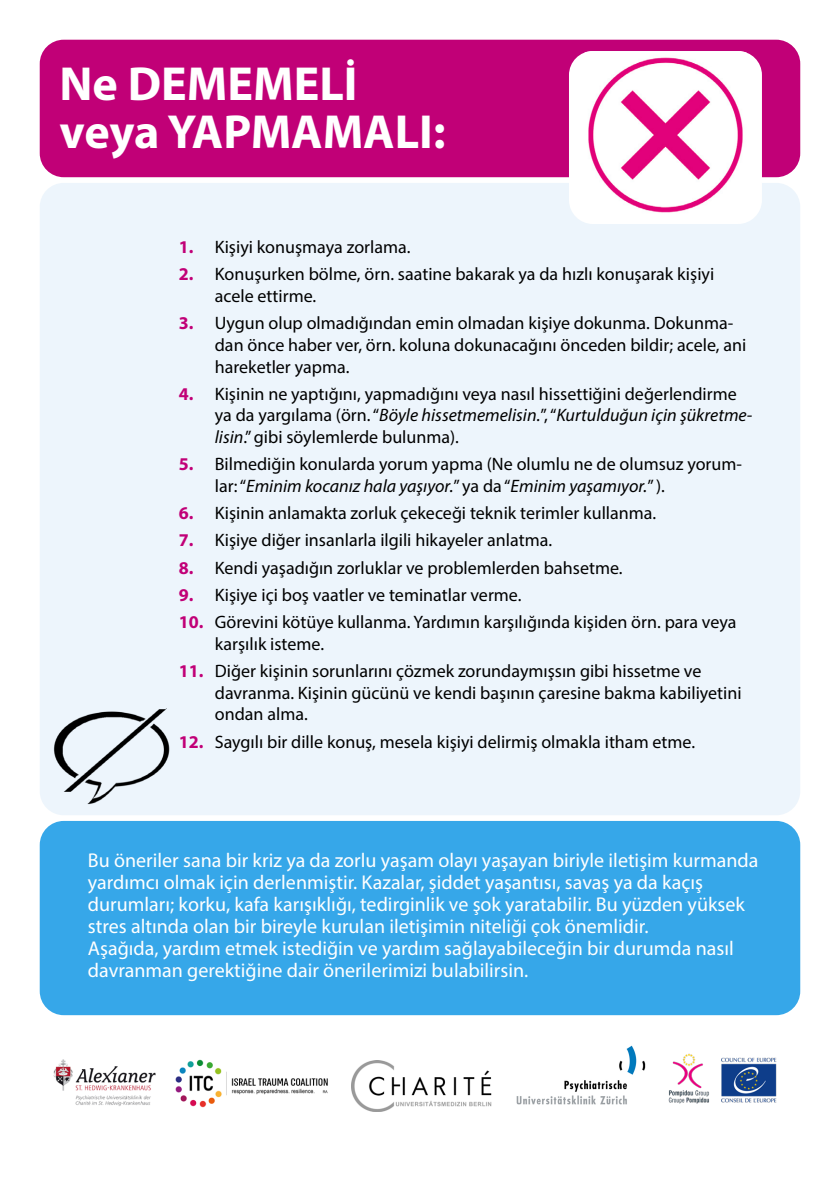
<style>
.page{position:relative;width:840px;height:1191px;background:#fff}
.page>*{position:absolute;margin:0;border:0;box-sizing:border-box;transform-origin:0 0}
.t1{font:700 48px/48px "Myriad Pro";color:#fff}
.t2{font:20px/22px "Myriad Pro";color:#fff}
.t3{font:18px/21.6px "Myriad Pro";color:#000}
.s1{font-weight:700;color:#c10077}
.s2{font-style:italic}
</style>
<div class="page">
<div style="left:40px;top:183px;width:759px;height:632px;background:#edf5fc;border-radius:24px"></div>
<div style="left:40px;top:40px;width:759px;height:137px;background:#c10077;border-radius:24px"></div>
<div style="left:568px;top:51px;width:193px;height:173px;background:#fff;border-radius:24px"></div>
<img style="left:584px;top:51px;width:162px;height:162px">
<div style="left:40px;top:821px;width:759px;height:194px;background:#36a7e9;border-radius:24px"></div>
<img style="left:45px;top:708px;width:132px;height:113px">
<img style="left:53px;top:1059px;width:103px;height:47px">
<img style="left:668px;top:1053px;width:109px;height:51px">
<img style="left:175px;top:1059px;width:153px;height:49px">
<img style="left:516px;top:1045px;width:130px;height:59px">
<img style="left:351px;top:1060px;width:140px;height:51px">
<h1 class="t1" style="left:60px;top:58px;width:387px">Ne DEMEMELİ veya YAPMAMALI:</h1>
<p class="t3" style="left:179px;top:236px;width:233px"><span class="s1">1.</span> Kişiyi konuşmaya zorlama.</p>
<p class="t3" style="left:215px;top:263px;width:500px;text-indent:-36px"><span class="s1">2.</span> Konuşurken bölme, örn. saatine bakarak ya da hızlı konuşarak kişiyi acele ettirme.</p>
<p class="t3" style="left:215px;top:312px;width:532px;text-indent:-36px"><span class="s1">3.</span> Uygun olup olmadığından emin olmadan kişiye dokunma. Dokunma&shy;dan önce haber ver, örn. koluna dokunacağını önceden bildir; acele, ani hareketler yapma.</p>
<p class="t3" style="left:215px;top:383px;width:539px;text-indent:-36px"><span class="s1">4.</span> Kişinin ne yaptığını, yapmadığını veya nasıl hissettiğini değerlendirme ya da yargılama (örn. “<span class="s2">Böyle hissetmemelisin.</span>”, “<span class="s2">Kurtulduğun için şükretme&shy;lisin</span>.” gibi söylemlerde bulunma).</p>
<p class="t3" style="left:215px;top:453px;width:528px;text-indent:-36px"><span class="s1">5.</span> Bilmediğin konularda yorum yapma (Ne olumlu ne de olumsuz yorum&shy;lar: “<span class="s2">Eminim kocanız hala yaşıyor.</span>” ya da “<span class="s2">Eminim yaşamıyor.</span>” ).</p>
<p class="t3" style="left:179px;top:502px;width:478px"><span class="s1">6.</span> Kişinin anlamakta zorluk çekeceği teknik terimler kullanma.</p>
<p class="t3" style="left:179px;top:529px;width:374px"><span class="s1">7.</span> Kişiye diğer insanlarla ilgili hikayeler anlatma.</p>
<p class="t3" style="left:179px;top:556px;width:445px"><span class="s1">8.</span> Kendi yaşadığın zorluklar ve problemlerden bahsetme.</p>
<p class="t3" style="left:179px;top:584px;width:344px"><span class="s1">9.</span> Kişiye içi boş vaatler ve teminatlar verme.</p>
<p class="t3" style="left:215px;top:611px;width:523px;text-indent:-36px"><span class="s1">10.</span> Görevini kötüye kullanma. Yardımın karşılığında kişiden örn. para veya karşılık isteme.</p>
<p class="t3" style="left:215px;top:660px;width:528px;text-indent:-36px"><span class="s1">11.</span> Diğer kişinin sorunlarını çözmek zorundaymışsın gibi hissetme ve davranma. Kişinin gücünü ve kendi başının çaresine bakma kabiliyetini ondan alma.</p>
<p class="t3" style="left:179px;top:730px;width:517px"><span class="s1">12.</span> Saygılı bir dille konuş, mesela kişiyi delirmiş olmakla itham etme.</p>
<p class="t2" style="left:88px;top:849px;width:671px">Bu öneriler sana bir kriz ya da zorlu yaşam olayı yaşayan biriyle iletişim kurmanda yardımcı olmak için derlenmiştir. Kazalar, şiddet yaşantısı, savaş ya da kaçış durumları; korku, kafa karışıklığı, tedirginlik ve şok yaratabilir. Bu yüzden yüksek stres altında olan bir bireyle kurulan iletişimin niteliği çok önemlidir.<br>Aşağıda, yardım etmek istediğin ve yardım sağlayabileceğin bir durumda nasıl davranman gerektiğine dair önerilerimizi bulabilirsin.</p>
</div>
